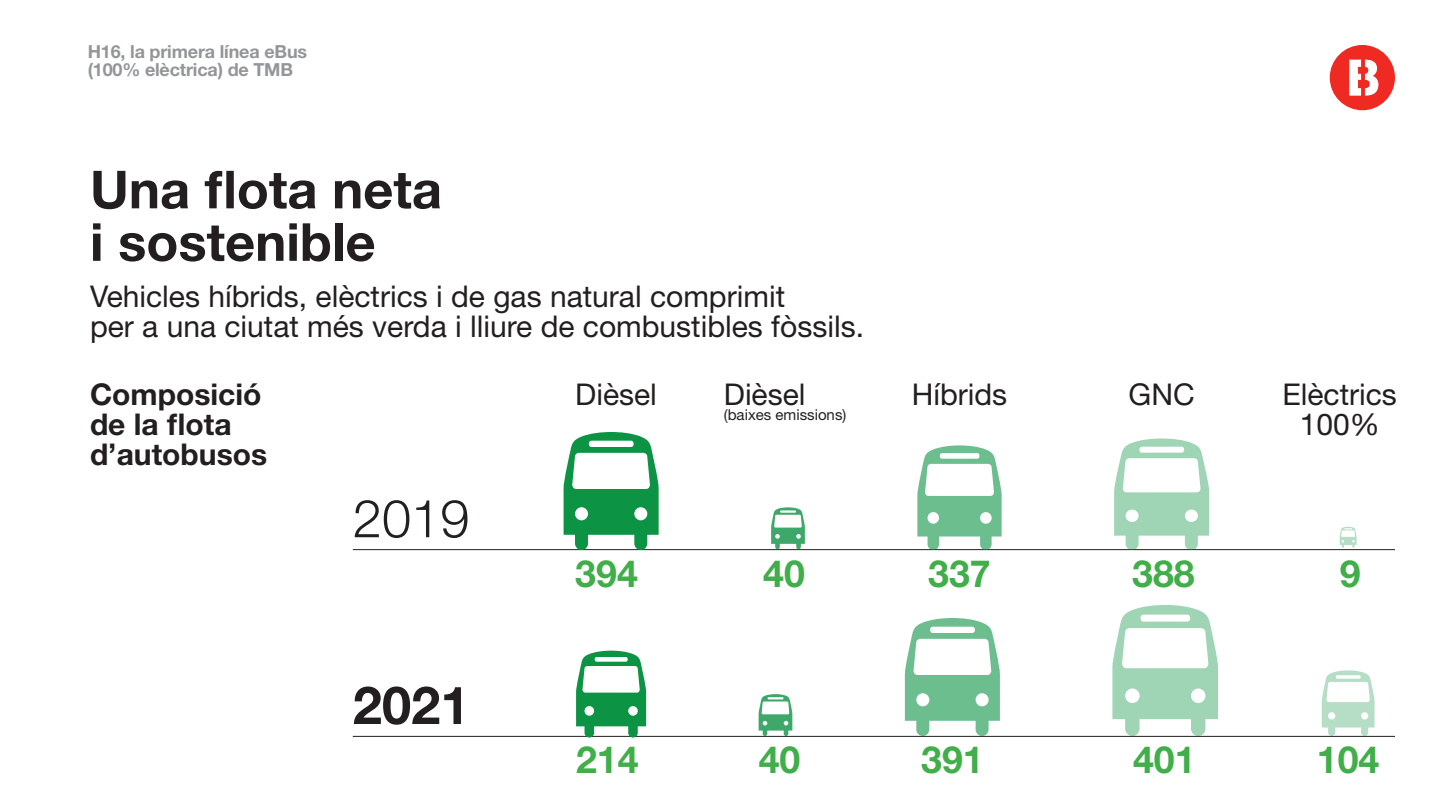
<style>
.page{position:relative;width:1440px;height:810px;background:#fff}
.page>*{position:absolute;margin:0;border:0;box-sizing:border-box;transform-origin:0 0}
.t1{font:700 52.5px "Helvetica Neue LT Std";color:#231f20}
.t2{font:300 52.5px "Helvetica Neue LT Std";color:#231f20}
.t3{font:700 37.5px "Helvetica Neue LT Std";color:#40ae49}
.t4{font:30px/30px "Helvetica Neue LT Std";color:#231f20}
.t5{font:700 30px/30px "Helvetica Neue LT Std";color:#231f20}
.t6{font:700 18px/18px "Helvetica Neue LT Std";letter-spacing:-.01em;color:#939598}
.t7{font:15px "Helvetica Neue LT Std";color:#231f20}
</style>
<div class="page">
<svg style="left:1330px;top:45px;width:65px;height:65px"></svg>
<hr style="left:353px;top:549px;width:1042px;height:1px;background:#231f20">
<hr style="left:353px;top:736px;width:1042px;height:1px;background:#231f20">
<svg style="left:564px;top:432px;width:95px;height:118px"></svg>
<svg style="left:771px;top:507px;width:34px;height:42px"></svg>
<svg style="left:917px;top:445px;width:85px;height:105px"></svg>
<svg style="left:1114px;top:438px;width:95px;height:112px"></svg>
<svg style="left:1340px;top:527px;width:17px;height:21px"></svg>
<svg style="left:905px;top:618px;width:95px;height:118px"></svg>
<svg style="left:1112px;top:605px;width:106px;height:131px"></svg>
<svg style="left:1322px;top:670px;width:53px;height:66px"></svg>
<svg style="left:759px;top:694px;width:33px;height:42px"></svg>
<svg style="left:576px;top:651px;width:70px;height:87px"></svg>
<p class="t6" style="left:88px;top:42px;width:221px">H16, la primera línea eBus (100% elèctrica) de TMB</p>
<p class="t1" style="left:90px;top:157px;width:354px">Una flota neta</p>
<p class="t1" style="left:90px;top:210px;width:287px">i sostenible</p>
<p class="t4" style="left:90px;top:281px;width:776px">Vehicles híbrids, elèctrics i de gas natural comprimit<br>per a una ciutat més verda i lliure de combustibles fòssils.</p>
<p class="t5" style="left:90px;top:379px;width:173px">Composició de la flota</p>
<p class="t5" style="left:90px;top:439px;width:179px">d’autobusos</p>
<p class="t2" style="left:353px;top:486px;width:118px">2019</p>
<p class="t4" style="left:575px;top:379px;width:83px">Dièsel</p>
<p class="t4" style="left:724px;top:379px;width:83px">Dièsel</p>
<p class="t7" style="left:724px;top:406px;width:124px">(baixes emissions)</p>
<p class="t4" style="left:912px;top:379px;width:97px">Híbrids</p>
<p class="t4" style="left:1129px;top:379px;width:68px">GNC</p>
<p class="t4" style="left:1283px;top:379px;width:116px;text-align:center">Elèctrics<br>100%</p>
<p class="t1" style="left:353px;top:673px;width:118px">2021</p>
<p class="t3" style="left:575px;top:551px;width:64px">394</p>
<p class="t3" style="left:763px;top:551px;width:43px">40</p>
<p class="t3" style="left:928px;top:551px;width:64px">337</p>
<p class="t3" style="left:1132px;top:551px;width:64px">388</p>
<p class="t3" style="left:1340px;top:551px;width:22px">9</p>
<p class="t3" style="left:576px;top:736px;width:64px">214</p>
<p class="t3" style="left:759px;top:736px;width:43px">40</p>
<p class="t3" style="left:921px;top:736px;width:64px">391</p>
<p class="t3" style="left:1133px;top:736px;width:64px">401</p>
<p class="t3" style="left:1317px;top:736px;width:64px">104</p>
</div>
